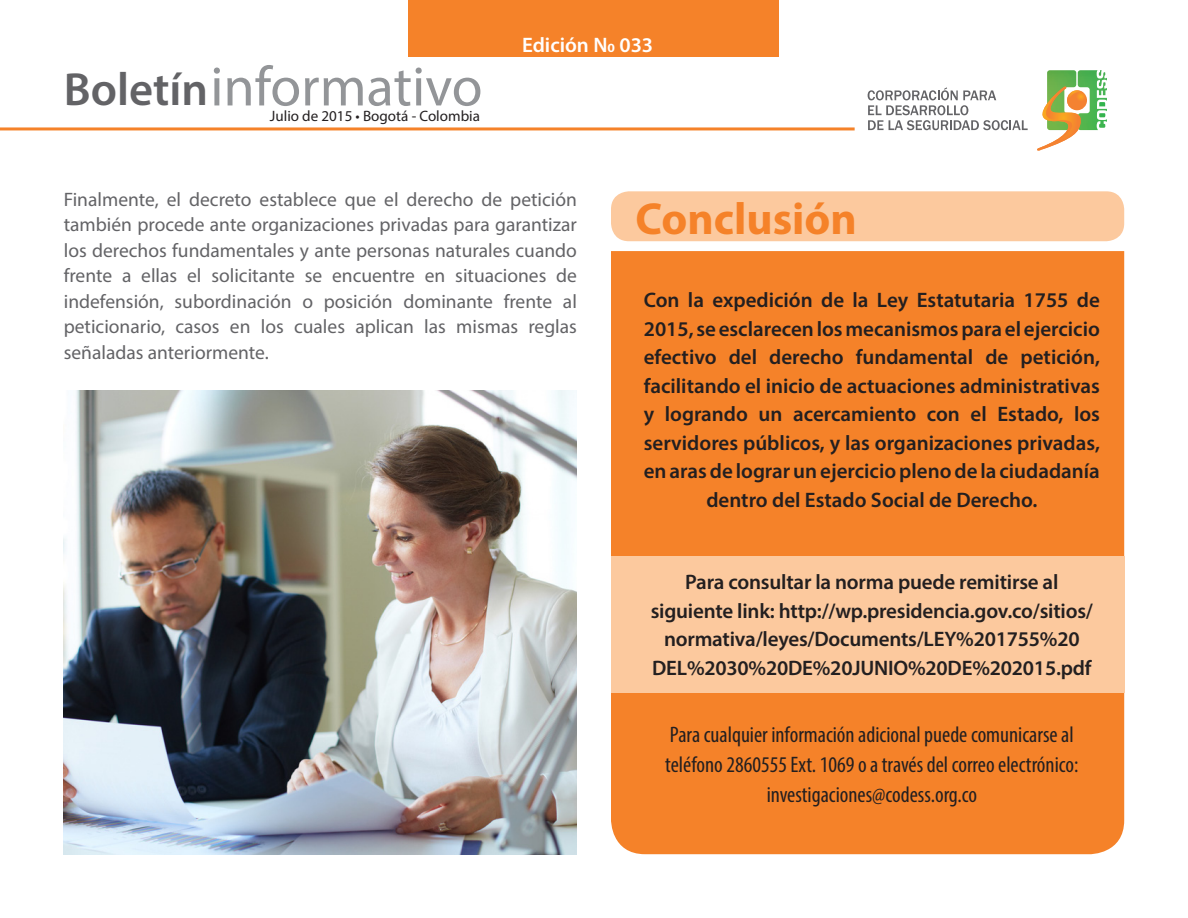
<style>
.page{position:relative;width:1188px;height:918px;background:#fff}
.page>*{position:absolute;margin:0;border:0;box-sizing:border-box;transform-origin:0 0}
.t1{font:56.25px "Myriad Pro";color:#939598}
.t2{font:600 46.65px "Myriad Pro";color:#636366}
.t3{font:700 45px "Myriad Pro";color:#f58229}
.t4{font:condensed 22.5px/30px "Myriad Pro";color:#231f20}
.t5{font:600 21px/28.5px "Myriad Pro";color:#231f20;text-align:center}
.t6{font:600 21px "Myriad Pro";color:#fff}
.t7{font:19.5px/25.5px "Myriad Pro";color:#636366;text-align:justify}
.t8{font:15px "Myriad Pro";color:#231f20}
</style>
<div class="page">
<div style="left:409px;top:0;width:370px;height:57px;background:#f58229"></div>
<svg style="left:868px;top:70px;width:239px;height:81px"></svg>
<hr style="left:0;top:127px;width:855px;height:3px;background:#f58229">
<img style="left:64px;top:390px;width:513px;height:464px">
<div style="left:611px;top:251px;width:513px;height:603px;background:#f58229"></div>
<div style="left:611px;top:557px;width:513px;height:136px;background:#fcc99e"></div>
<div style="left:611px;top:191px;width:513px;height:50px;background:#fcc99e;border-radius:18px"></div>
<h2 class="t2" style="left:64px;top:60px;width:146px">Boletín</h2>
<h1 class="t1" style="left:210px;top:52px;width:274px">informativo</h1>
<p class="t8" style="left:270px;top:107px;width:212px">Julio de 2015 • Bogotá - Colombia</p>
<p class="t6" style="left:522px;top:31px;width:133px">Edición N0 033</p>
<p class="t7" style="left:64px;top:186px;width:515px">Finalmente, el decreto establece que el derecho de petición también procede ante organizaciones privadas para garantizar los derechos fundamentales y ante personas naturales cuando frente a ellas el solicitante se encuentre en situaciones de indefensión, subordinación o posición dominante frente al peticionario, casos en los cuales aplican las mismas reglas señaladas anteriormente.</p>
<p class="t3" style="left:636px;top:189px;width:223px">Conclusión</p>
<p class="t5" style="left:644px;top:285px;width:458px">Con la expedición de la Ley Estatutaria 1755 de 2015, se esclarecen los mecanismos para el ejercicio efectivo del derecho fundamental de petición, facilitando el inicio de actuaciones administrativas y logrando un acercamiento con el Estado, los servidores públicos, y las organizaciones privadas, en aras de lograr un ejercicio pleno de la ciudadanía dentro del Estado Social de Derecho.</p>
<p class="t5" style="left:651px;top:567px;width:444px">Para consultar la norma puede remitirse al siguiente link: http://wp.presidencia.gov.co/sitios/ normativa/leyes/Documents/LEY%201755%20<br>DEL%2030%20DE%20JUNIO%20DE%202015.pdf</p>
<p class="t4" style="left:665px;top:719px;width:415px">Para cualquier información adicional puede comunicarse al teléfono 2860555 Ext. 1069 o a través del correo electrónico:</p>
<p class="t4" style="left:767px;top:779px;width:212px">investigaciones@codess.org.co</p>
</div>
